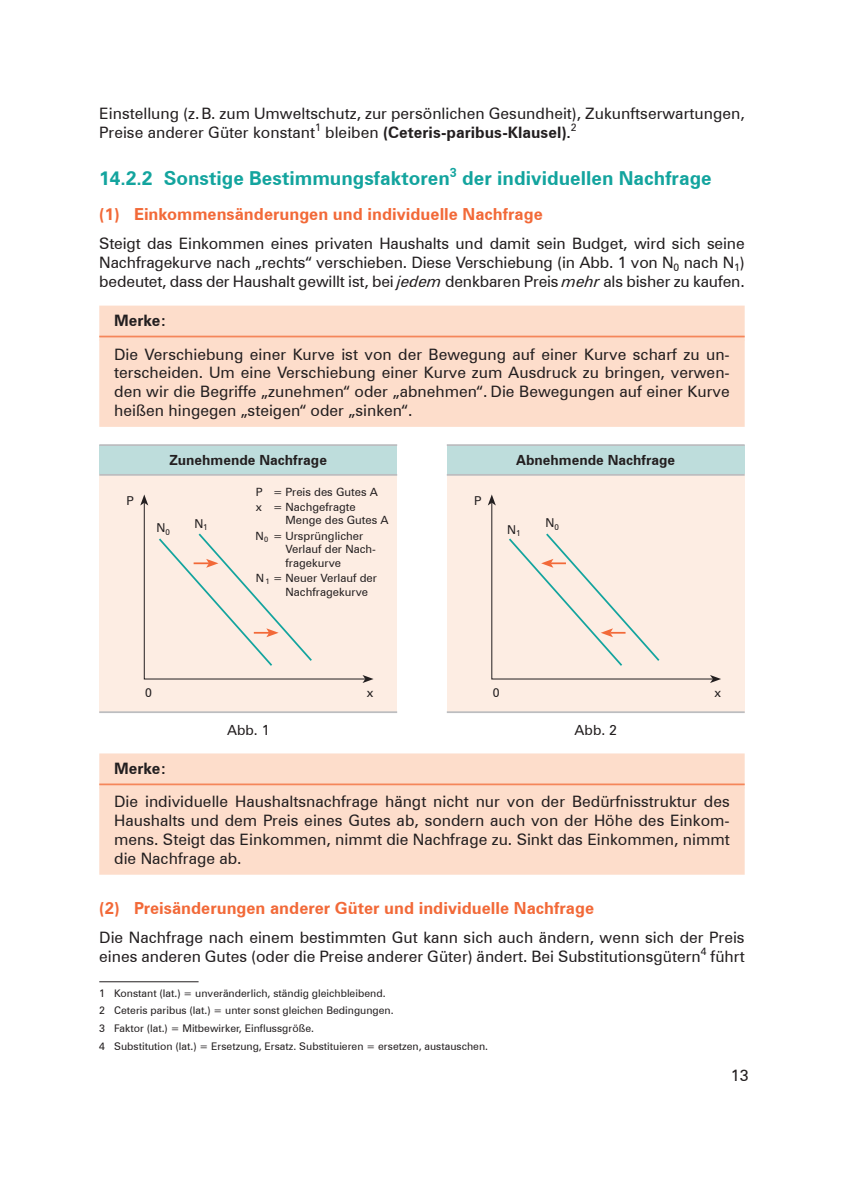
<style>
.page{position:relative;width:844px;height:1191px;background:#fff}
.page>*{position:absolute;margin:0;border:0;box-sizing:border-box;transform-origin:0 0}
.t1{font:700 19.25px "Zurich BT";color:#13a49e}
.t2{font:700 16.62px "Zurich BT";color:#f26938}
.Merke_Text{font:15.75px/18.9px "Zurich BT";color:#231f20;text-align:justify}
.Fließtext{font:15.75px/18.9px "Zurich BT";color:#231f20;text-align:justify}
.t3{font:700 15.75px "Zurich BT";color:#231f20}
.t4{font:700 14px "Zurich BT";color:#231f20}
.Grundtext{font:14px "Zurich BT";color:#231f20}
.t5{font:12.25px "Zurich BT";color:#231f20}
.t6{font:11.38px/13.7px "Zurich BT";color:#231f20}
.Fußnote{font:10.5px "Zurich BT";color:#231f20}
.s1{font-weight:700}
.s2{font-style:italic}
</style>
<div class="page">
<div style="left:99px;top:306px;width:645px;height:35px;background:#fdddcb"></div>
<hr style="left:99px;top:336px;width:645px;height:1px;background:#f5865a">
<div style="left:99px;top:339px;width:645px;height:88px;background:#fdddcb"></div>
<div style="left:99px;top:753px;width:645px;height:35px;background:#fdddcb"></div>
<hr style="left:99px;top:783px;width:645px;height:2px;background:#f5865a">
<div style="left:99px;top:787px;width:645px;height:87px;background:#fdddcb"></div>
<div style="left:99px;top:445px;width:298px;height:30px;background:#bedddc"></div>
<div style="left:99px;top:475px;width:298px;height:238px;background:#fdede3"></div>
<hr style="left:99px;top:711px;width:298px;height:2px;background:#bcbdc0">
<hr style="left:99px;top:444px;width:298px;height:2px;background:#bcbdc0">
<hr style="left:99px;top:474px;width:298px;height:2px;background:#bcbdc0">
<div style="left:446px;top:445px;width:298px;height:30px;background:#bedddc"></div>
<div style="left:446px;top:475px;width:298px;height:238px;background:#fdede3"></div>
<hr style="left:446px;top:711px;width:298px;height:2px;background:#bcbdc0">
<hr style="left:446px;top:444px;width:298px;height:2px;background:#bcbdc0">
<hr style="left:446px;top:474px;width:298px;height:2px;background:#bcbdc0">
<svg style="left:140px;top:494px;width:233px;height:189px"></svg>
<svg style="left:487px;top:494px;width:234px;height:189px"></svg>
<hr style="left:99px;top:981px;width:99px;height:1px;background:#231f20">
<p class="Merke_Text" style="left:99px;top:103px;width:646px">Einstellung (z.B. zum Umweltschutz, zur persönlichen Gesundheit), Zukunftserwartungen,<br>Preise anderer Güter konstant<sup>1</sup> bleiben <span class="s1">(Ceteris-paribus-Klausel).</span><sup>2</sup></p>
<p class="t1" style="left:99px;top:167px;width:613px">14.2.2 Sonstige Bestimmungsfaktoren<sup>3</sup> der individuellen Nachfrage</p>
<p class="t2" style="left:99px;top:204px;width:445px">(1) Einkommensänderungen und individuelle Nachfrage</p>
<p class="Fließtext" style="left:99px;top:234px;width:646px">Steigt das Einkommen eines privaten Haushalts und damit sein Budget, wird sich seine Nachfragekurve nach „rechts“ verschieben. Diese Verschiebung (in Abb. 1 von N<sub>0</sub> nach N<sub>1</sub>) bedeutet, dass der Haushalt gewillt ist, bei <span class="s2">jedem</span> denkbaren Preis <span class="s2">mehr</span> als bisher zu kaufen.</p>
<p class="t3" style="left:114px;top:310px;width:54px">Merke:</p>
<p class="Merke_Text" style="left:114px;top:344px;width:617px">Die Verschiebung einer Kurve ist von der Bewegung auf einer Kurve scharf zu un&shy;terscheiden. Um eine Verschiebung einer Kurve zum Ausdruck zu bringen, verwen&shy;den wir die Begriffe „zunehmen“ oder „abnehmen“. Die Bewegungen auf einer Kurve heißen hingegen „steigen“ oder „sinken“.</p>
<p class="t4" style="left:169px;top:452px;width:159px">Zunehmende Nachfrage</p>
<p class="t4" style="left:516px;top:452px;width:160px">Abnehmende Nachfrage</p>
<p class="t5" style="left:127px;top:493px;width:9px">P</p>
<p class="t5" style="left:156px;top:520px;width:15px">N<sub>0</sub></p>
<p class="t5" style="left:194px;top:516px;width:15px">N<sub>1</sub></p>
<p class="t6" style="left:255px;top:484px;width:124px;line-height:15.2px">P = Preis des Gutes A x = Nachgefragte</p>
<p class="t6" style="left:255px;top:513px;width:134px;line-height:15px;text-indent:30px">Menge des Gutes A<br>N<sub>0</sub> = Ursprünglicher</p>
<p class="t6" style="left:285px;top:542px;width:92px">Verlauf der Nach&shy;fragekurve</p>
<p class="t6" style="left:285px;top:571px;width:93px;text-indent:-30px">N <sub>1</sub> = Neuer Verlauf der<br>Nachfragekurve</p>
<p class="t5" style="left:474px;top:493px;width:9px">P</p>
<p class="t5" style="left:507px;top:522px;width:15px">N<sub>1</sub></p>
<p class="t5" style="left:545px;top:515px;width:15px">N<sub>0</sub></p>
<p class="t5" style="left:145px;top:685px;width:8px">0</p>
<p class="t5" style="left:367px;top:685px;width:8px">x</p>
<p class="t5" style="left:492px;top:685px;width:8px">0</p>
<p class="t5" style="left:714px;top:685px;width:8px">x</p>
<p class="Grundtext" style="left:227px;top:721px;width:44px">Abb. 1</p>
<p class="Grundtext" style="left:574px;top:721px;width:44px">Abb. 2</p>
<p class="t3" style="left:114px;top:758px;width:54px">Merke:</p>
<p class="Merke_Text" style="left:114px;top:792px;width:617px">Die individuelle Haushaltsnachfrage hängt nicht nur von der Bedürfnisstruktur des Haushalts und dem Preis eines Gutes ab, sondern auch von der Höhe des Einkom&shy;mens. Steigt das Einkommen, nimmt die Nachfrage zu. Sinkt das Einkommen, nimmt die Nachfrage ab.</p>
<p class="t2" style="left:99px;top:897px;width:496px">(2) Preisänderungen anderer Güter und individuelle Nachfrage</p>
<p class="Fließtext" style="left:99px;top:927px;width:646px">Die Nachfrage nach einem bestimmten Gut kann sich auch ändern, wenn sich der Preis eines anderen Gutes (oder die Preise anderer Güter) ändert. Bei Substitutionsgütern<sup>4</sup> führt</p>
<p class="Fußnote" style="left:99px;top:986px;width:288px">1 Konstant (lat.) = unveränderlich, ständig gleichbleibend.</p>
<p class="Fußnote" style="left:99px;top:1004px;width:296px">2 Ceteris paribus (lat.) = unter sonst gleichen Bedingungen.</p>
<p class="Fußnote" style="left:99px;top:1022px;width:216px">3 Faktor (lat.) = Mitbewirker, Einflussgröße.</p>
<p class="Fußnote" style="left:99px;top:1039px;width:390px">4 Substitution (lat.) = Ersetzung, Ersatz. Substituieren = ersetzen, austauschen.</p>
<p class="Merke_Text" style="left:730px;top:1066px;width:19px">13</p>
</div>
